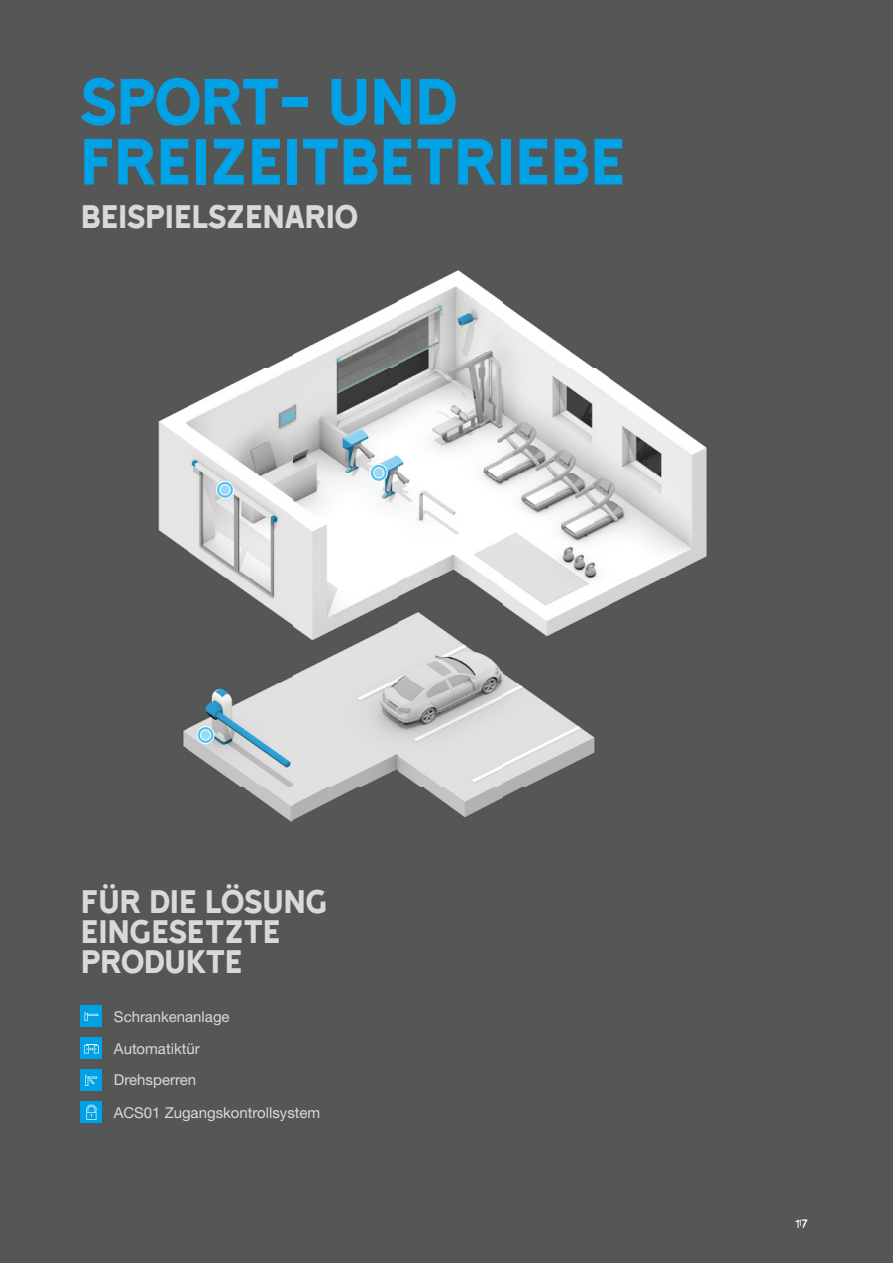
<style>
.page{position:relative;width:893px;height:1263px;background:#555756}
.page>*{position:absolute;margin:0;border:0;box-sizing:border-box;transform-origin:0 0}
.t1{font:75px/60px "Came Type";letter-spacing:-.015em;color:#00a1e5}
.t2{font:37.5px/30px "Came Type";letter-spacing:-.025em;color:#d8dada}
.t3{font:15px/31.7px "Helvetica Neue LTW1 G";color:#d8dada}
.t4{font:12px "Helvetica Neue LTW1 G";color:#fff}
</style>
<div class="page">
<img style="left:158px;top:270px;width:549px;height:552px">
<div style="left:81px;top:1006px;width:21px;height:21px;background:#00a1e5"></div>
<svg style="left:85px;top:1012px;width:13px;height:9px"></svg>
<div style="left:81px;top:1038px;width:21px;height:21px;background:#00a1e5"></div>
<svg style="left:84px;top:1044px;width:15px;height:9px"></svg>
<div style="left:81px;top:1101px;width:21px;height:22px;background:#00a1e5"></div>
<svg style="left:86px;top:1105px;width:10px;height:15px"></svg>
<svg style="left:197px;top:726px;width:17px;height:17px"></svg>
<div style="left:197px;top:726px;width:17px;height:18px;border:1px solid #fff;border-radius:50%"></div>
<div style="left:200px;top:730px;width:11px;height:10px;background:#9cd8f5;border-radius:50%"></div>
<div style="left:200px;top:729px;width:11px;height:11px;border:1px solid #fff;border-radius:50%"></div>
<svg style="left:216px;top:481px;width:17px;height:17px"></svg>
<div style="left:216px;top:481px;width:18px;height:18px;border:1px solid #fff;border-radius:50%"></div>
<div style="left:220px;top:485px;width:10px;height:10px;background:#9cd8f5;border-radius:50%"></div>
<div style="left:220px;top:484px;width:10px;height:11px;border:1px solid #fff;border-radius:50%"></div>
<svg style="left:370px;top:464px;width:17px;height:17px"></svg>
<div style="left:370px;top:464px;width:18px;height:18px;border:1px solid #fff;border-radius:50%"></div>
<div style="left:374px;top:468px;width:10px;height:10px;background:#9cd8f5;border-radius:50%"></div>
<div style="left:373px;top:467px;width:11px;height:11px;border:1px solid #fff;border-radius:50%"></div>
<div style="left:81px;top:1070px;width:21px;height:21px;background:#00a1e5"></div>
<svg style="left:85px;top:1075px;width:12px;height:11px"></svg>
<h1 class="t1" style="left:80px;top:71px;width:548px">SPORT- UND<br>FREIZEITBETRIEBE</h1>
<h2 class="t2" style="left:81px;top:201px;width:280px">BEISPIELSZENARIO</h2>
<h2 class="t2" style="left:81px;top:886px;width:248px">FÜR DIE LÖSUNG<br>EINGESETZTE<br>PRODUKTE</h2>
<p class="t3" style="left:114px;top:1000px;width:117px">Schrankenanlage<br>Automatiktür<br>Drehsperren</p>
<p class="t3" style="left:114px;top:1096px;width:208px">ACS01 Zugangskontrollsystem</p>
<p class="t4" style="left:795px;top:1216px;width:15px">17<sup>17</sup></p>
</div>
